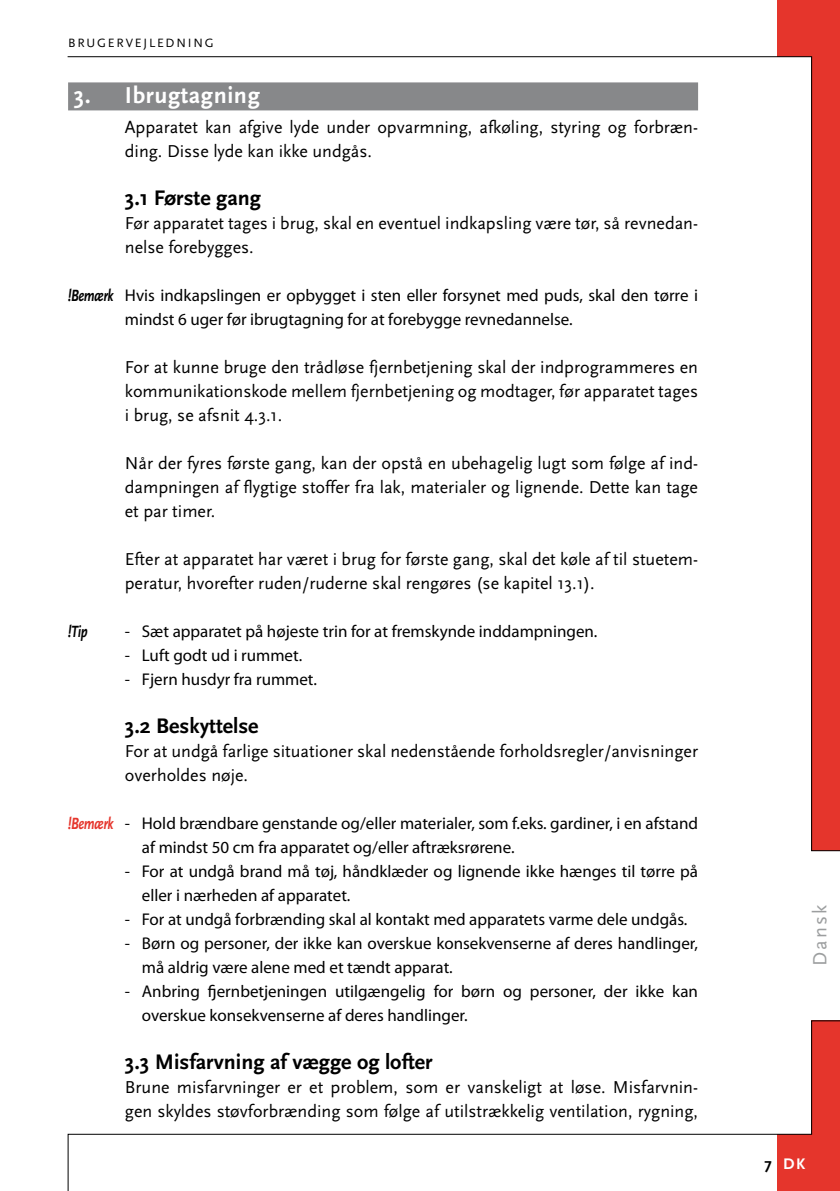
<style>
.page{position:relative;width:840px;height:1191px;background:#fff}
.page>*{position:absolute;margin:0;border:0;box-sizing:border-box;transform-origin:0 0}
.t1{font:700 24px "Scala Sans";letter-spacing:.025em;color:#fff}
.t2{font:700 22px "Scala Sans";color:#000}
.t3{font:20px "Scala Sans";letter-spacing:.105em;color:#9c9e9f}
.t4{font:18px/24px "Scala Sans";color:#000}
.t5{font:17px/24px "Myriad Pro";color:#000}
.t6{font:italic 700 17px "Scala Sans";color:#000;scale:.77 1}
.t7{font:700 16px "Scala Sans";color:#fff}
.t8{font:700 16px "Scala Sans";color:#000}
.t9{font:12.6px "Scala Sans";letter-spacing:.145em;color:#000}
.s1{font-family:"Scala Sans";font-weight:700;font-style:italic}
.s2{font-family:"Scala Sans";font-weight:700;font-style:italic;color:#e5352c}
</style>
<div class="page">
<svg style="left:810px;top:57px;width:29px;height:794px;background:#dd3a31"></svg>
<svg style="left:811px;top:1020px;width:28px;height:114px;background:#da322a"></svg>
<div style="left:68px;top:82px;width:629px;height:28px;background:#87888a"></div>
<div style="left:777px;top:1134px;width:62px;height:57px;background:#e5352c"></div>
<div style="left:777px;top:0;width:62px;height:57px;background:#e5352c"></div>
<hr style="left:68px;top:56px;width:743px;height:1px;background:#000">
<svg style="left:68px;top:1133px;width:743px;height:58px"></svg>
<p class="t9" style="left:68px;top:36px;width:147px">BRUGERVEJLEDNING</p>
<h1 class="t1" style="left:74px;top:82px;width:187px">3. Ibrugtagning</h1>
<p class="t4" style="left:125px;top:116px;width:574px">Apparatet kan afgive lyde under opvarmning, afkøling, styring og forbræn&shy;ding. Disse lyde kan ikke undgås.</p>
<p class="t2" style="left:125px;top:186px;width:138px">3.1 Første gang</p>
<p class="t4" style="left:125px;top:212px;width:574px">Før apparatet tages i brug, skal en eventuel indkapsling være tør, så revnedan&shy;nelse forebygges.</p>
<p class="t5" style="left:125px;top:283px;width:574px;text-indent:-57px"><span class="s1">!Bemærk</span> Hvis indkapslingen er opbygget i sten eller forsynet med puds, skal den tørre i mindst 6 uger før ibrugtagning for at forebygge revnedannelse.</p>
<p class="t4" style="left:125px;top:356px;width:574px;text-align:justify">For at kunne bruge den trådløse fjernbetjening skal der indprogrammeres en kommunikationskode mellem fjernbetjening og modtager, før apparatet tages i brug, se afsnit 4.3.1.</p>
<p class="t4" style="left:125px;top:452px;width:574px;text-align:justify">Når der fyres første gang, kan der opstå en ubehagelig lugt som følge af ind&shy;dampningen af flygtige stoffer fra lak, materialer og lignende. Dette kan tage et par timer.</p>
<p class="t4" style="left:125px;top:548px;width:574px">Efter at apparatet har været i brug for første gang, skal det køle af til stuetem&shy;peratur, hvorefter ruden/ruderne skal rengøres (se kapitel 13.1).</p>
<p class="t6" style="left:68px;top:622px;width:27px">!Tip</p>
<p class="t5" style="left:125px;top:619px;width:474px">- Sæt apparatet på højeste trin for at fremskynde inddampningen.</p>
<p class="t5" style="left:125px;top:643px;width:179px">- Luft godt ud i rummet.</p>
<p class="t5" style="left:125px;top:667px;width:194px">- Fjern husdyr fra rummet.</p>
<p class="t2" style="left:125px;top:714px;width:135px">3.2 Beskyttelse</p>
<p class="t4" style="left:125px;top:740px;width:574px">For at undgå farlige situationer skal nedenstående forholdsregler/anvisninger overholdes nøje.</p>
<p class="t5" style="left:142px;top:811px;width:557px;text-indent:-74px"><span class="s2">!Bemærk</span> - Hold brændbare genstande og/eller materialer, som f.eks. gardiner, i en afstand af mindst 50 cm fra apparatet og/eller aftræksrørene.</p>
<p class="t5" style="left:142px;top:859px;width:557px;text-indent:-17px">- For at undgå brand må tøj, håndklæder og lignende ikke hænges til tørre på eller i nærheden af apparatet.</p>
<p class="t5" style="left:125px;top:907px;width:563px">- For at undgå forbrænding skal al kontakt med apparatets varme dele undgås.</p>
<p class="t5" style="left:142px;top:931px;width:557px;text-indent:-17px">- Børn og personer, der ikke kan overskue konsekvenserne af deres handlinger, må aldrig være alene med et tændt apparat.</p>
<p class="t5" style="left:142px;top:979px;width:557px;text-indent:-17px">- Anbring fjernbetjeningen utilgængelig for børn og personer, der ikke kan overskue konsekvenserne af deres handlinger.</p>
<p class="t2" style="left:125px;top:1050px;width:309px">3.3 Misfarvning af vægge og lofter</p>
<p class="t4" style="left:125px;top:1076px;width:574px">Brune misfarvninger er et problem, som er vanskeligt at løse. Misfarvnin&shy;gen skyldes støvforbrænding som følge af utilstrækkelig ventilation, rygning,</p>
<p class="t3" style="left:808px;top:966px;width:63px;rotate:-90deg">Dansk</p>
<p class="t8" style="left:764px;top:1154px;width:9px">7</p>
<p class="t7" style="left:782px;top:1154px;width:24px">DK</p>
</div>
